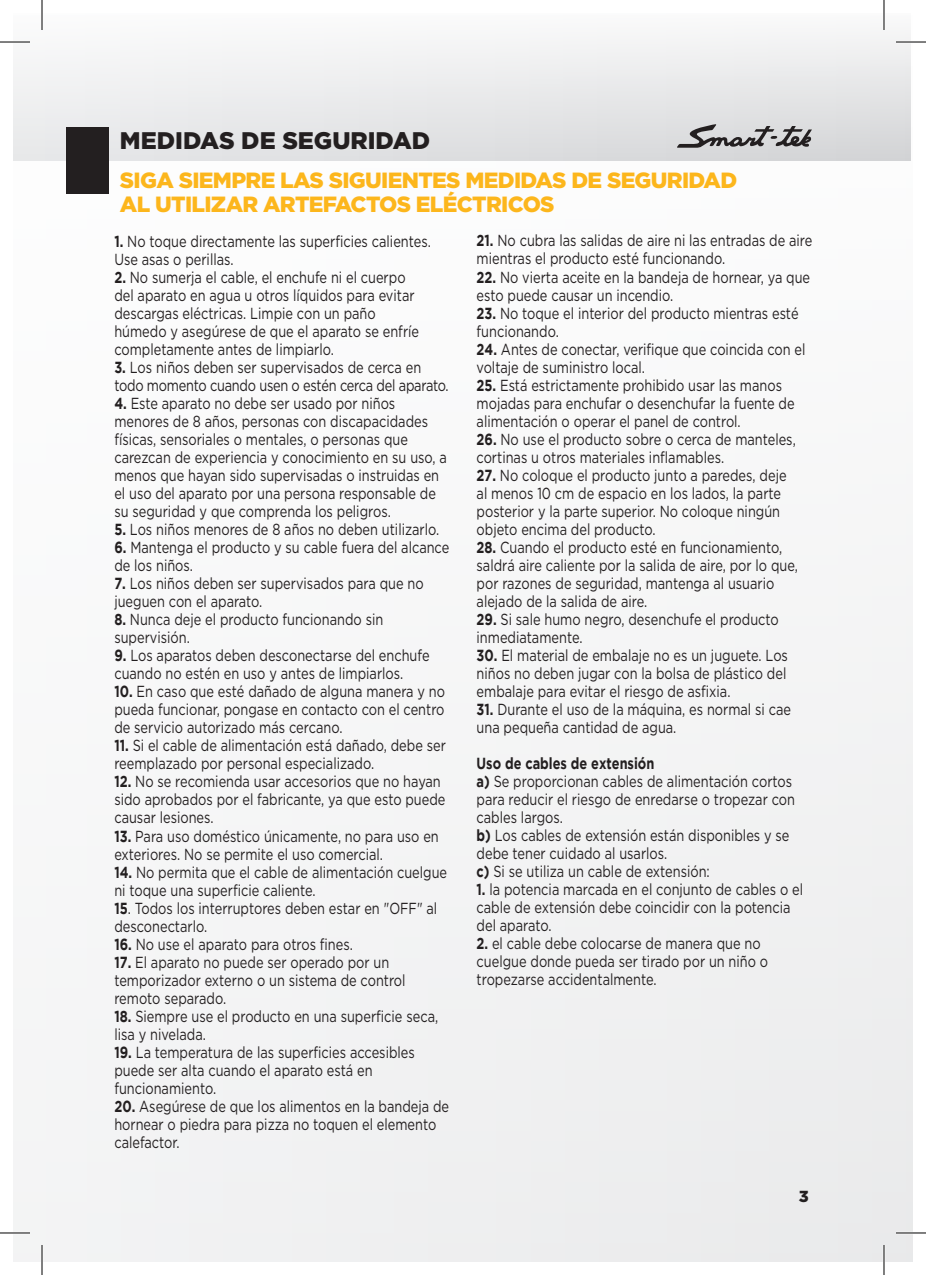
<style>
.page{position:relative;width:926px;height:1275px;background:#fff}
.page>*{position:absolute;margin:0;border:0;box-sizing:border-box;transform-origin:0 0}
.t1{font:900 24px "Gotham";color:#231f20}
.t2{font:900 22px/24px "Gotham";letter-spacing:-.03em;color:#fcb61c}
.t3{font:16px/18px "Gotham";color:#231f20;scale:.8 1}
.t4{font:16px/18px "Gotham";letter-spacing:-.02em;color:#231f20;scale:.8 1}
.t5{font:900 16px "Gotham";color:#231f20}
.s1{font-weight:700}
</style>
<div class="page">
<div style="left:14px;top:14px;width:898px;height:1247px;background:#f5f6f6"></div>
<div style="left:14px;top:14px;width:897px;height:146px;background:linear-gradient(to bottom,#fbfbfb,#dcdddf)"></div>
<svg style="left:677px;top:124px;width:135px;height:24px;background:#a1a0a2"></svg>
<div style="left:66px;top:127px;width:43px;height:67px;background:#231f20"></div>
<hr style="left:0;top:41px;width:30px;height:2px;background:#fff">
<hr style="left:896px;top:41px;width:30px;height:2px;background:#fff">
<hr style="left:0;top:1231px;width:30px;height:3px;background:#fff">
<hr style="left:896px;top:1231px;width:30px;height:3px;background:#fff">
<hr style="left:41px;top:0;width:2px;height:30px;background:#fff">
<hr style="left:41px;top:1245px;width:2px;height:30px;background:#fff">
<hr style="left:883px;top:0;width:2px;height:30px;background:#fff">
<hr style="left:883px;top:1245px;width:2px;height:30px;background:#fff">
<hr style="left:0;top:42px;width:30px;height:1px;background:#000">
<hr style="left:896px;top:42px;width:30px;height:1px;background:#000">
<hr style="left:0;top:1232px;width:30px;height:1px;background:#000">
<hr style="left:896px;top:1232px;width:30px;height:1px;background:#000">
<hr style="left:42px;top:0;width:1px;height:30px;background:#000">
<hr style="left:42px;top:1245px;width:1px;height:30px;background:#000">
<hr style="left:884px;top:0;width:1px;height:30px;background:#000">
<hr style="left:884px;top:1245px;width:1px;height:30px;background:#000">
<h1 class="t1" style="left:120px;top:127px;width:312px">MEDIDAS DE SEGURIDAD</h1>
<h2 class="t2" style="left:120px;top:168px;width:619px">SIGA SIEMPRE LAS SIGUIENTES MEDIDAS DE SEGURIDAD<br>AL UTILIZAR ARTEFACTOS ELÉCTRICOS</h2>
<p class="t3" style="left:477px;top:231px;width:421px"><span class="s1">21.</span> No cubra las salidas de aire ni las entradas de aire mientras el producto esté funcionando.</p>
<p class="t3" style="left:477px;top:267px;width:419px"><span class="s1">22.</span> No vierta aceite en la bandeja de hornear, ya que esto puede causar un incendio.</p>
<p class="t3" style="left:477px;top:303px;width:404px"><span class="s1">23.</span> No toque el interior del producto mientras esté funcionando.</p>
<p class="t3" style="left:477px;top:339px;width:412px"><span class="s1">24.</span> Antes de conectar, verifique que coincida con el voltaje de suministro local.</p>
<p class="t3" style="left:477px;top:375px;width:399px"><span class="s1">25.</span> Está estrictamente prohibido usar las manos mojadas para enchufar o desenchufar la fuente de alimentación o operar el panel de control.</p>
<p class="t3" style="left:477px;top:429px;width:401px"><span class="s1">26.</span> No use el producto sobre o cerca de manteles, cortinas u otros materiales inflamables.</p>
<p class="t3" style="left:477px;top:465px;width:389px"><span class="s1">27.</span> No coloque el producto junto a paredes, deje al menos 10 cm de espacio en los lados, la parte posterior y la parte superior. No coloque ningún objeto encima del producto.</p>
<p class="t3" style="left:477px;top:537px;width:403px"><span class="s1">28.</span> Cuando el producto esté en funcionamiento, saldrá aire caliente por la salida de aire, por lo que, por razones de seguridad, mantenga al usuario alejado de la salida de aire.</p>
<p class="t3" style="left:477px;top:609px;width:379px"><span class="s1">29.</span> Si sale humo negro, desenchufe el producto inmediatamente.</p>
<p class="t3" style="left:477px;top:645px;width:391px;text-align:justify"><span class="s1">30.</span> El material de embalaje no es un juguete. Los niños no deben jugar con la bolsa de plástico del embalaje para evitar el riesgo de asfixia.</p>
<p class="t3" style="left:477px;top:699px;width:394px"><span class="s1">31.</span> Durante el uso de la máquina, es normal si cae una pequeña cantidad de agua.</p>
<p class="t3" style="left:477px;top:753px;width:399px"><span class="s1">Uso de cables de extensión<br>a)</span> Se proporcionan cables de alimentación cortos para reducir el riesgo de enredarse o tropezar con cables largos.<br><span class="s1">b)</span> Los cables de extensión están disponibles y se debe tener cuidado al usarlos.<br><span class="s1">c)</span> Si se utiliza un cable de extensión:</p>
<p class="t3" style="left:477px;top:879px;width:410px"><span class="s1">1.</span> la potencia marcada en el conjunto de cables o el cable de extensión debe coincidir con la potencia del aparato.</p>
<p class="t3" style="left:477px;top:933px;width:366px"><span class="s1">2.</span> el cable debe colocarse de manera que no cuelgue donde pueda ser tirado por un niño o tropezarse accidentalmente.</p>
<p class="t3" style="left:114px;top:232px;width:397px"><span class="s1">1.</span> No toque directamente las superficies calientes.<br>Use asas o perillas.</p>
<p class="t3" style="left:114px;top:268px;width:382px"><span class="s1">2.</span> No sumerja el cable, el enchufe ni el cuerpo del aparato en agua u otros líquidos para evitar descargas eléctricas. Limpie con un paño húmedo y asegúrese de que el aparato se enfríe completamente antes de limpiarlo.</p>
<p class="t4" style="left:114px;top:358px;width:419px"><span class="s1">3.</span> Los niños deben ser supervisados de cerca en todo momento cuando usen o estén cerca del aparato.</p>
<p class="t3" style="left:114px;top:394px;width:417px"><span class="s1">4.</span> Este aparato no debe ser usado por niños menores de 8 años, personas con discapacidades físicas, sensoriales o mentales, o personas que carezcan de experiencia y conocimiento en su uso, a menos que hayan sido supervisadas o instruidas en el uso del aparato por una persona responsable de su seguridad y que comprenda los peligros.</p>
<p class="t3" style="left:114px;top:520px;width:408px"><span class="s1">5.</span> Los niños menores de 8 años no deben utilizarlo.</p>
<p class="t3" style="left:114px;top:538px;width:420px"><span class="s1">6.</span> Mantenga el producto y su cable fuera del alcance de los niños.</p>
<p class="t3" style="left:114px;top:574px;width:388px"><span class="s1">7.</span> Los niños deben ser supervisados para que no jueguen con el aparato.</p>
<p class="t3" style="left:114px;top:610px;width:338px"><span class="s1">8.</span> Nunca deje el producto funcionando sin supervisión.</p>
<p class="t3" style="left:114px;top:646px;width:396px"><span class="s1">9.</span> Los aparatos deben desconectarse del enchufe cuando no estén en uso y antes de limpiarlos.</p>
<p class="t3" style="left:114px;top:682px;width:415px;text-align:justify"><span class="s1">10.</span> En caso que esté dañado de alguna manera y no pueda funcionar, pongase en contacto con el centro de servicio autorizado más cercano.</p>
<p class="t3" style="left:114px;top:736px;width:416px"><span class="s1">11.</span> Si el cable de alimentación está dañado, debe ser reemplazado por personal especializado.</p>
<p class="t3" style="left:114px;top:772px;width:415px"><span class="s1">12.</span> No se recomienda usar accesorios que no hayan sido aprobados por el fabricante, ya que esto puede causar lesiones.</p>
<p class="t3" style="left:114px;top:826px;width:407px"><span class="s1">13.</span> Para uso doméstico únicamente, no para uso en exteriores. No se permite el uso comercial.</p>
<p class="t3" style="left:114px;top:862px;width:418px"><span class="s1">14.</span> No permita que el cable de alimentación cuelgue ni toque una superficie caliente.</p>
<p class="t3" style="left:114px;top:898px;width:405px"><span class="s1">15</span>. Todos los interruptores deben estar en "OFF" al desconectarlo.</p>
<p class="t3" style="left:114px;top:934px;width:300px"><span class="s1">16.</span> No use el aparato para otros fines.</p>
<p class="t3" style="left:114px;top:952px;width:366px"><span class="s1">17.</span> El aparato no puede ser operado por un temporizador externo o un sistema de control remoto separado.</p>
<p class="t3" style="left:114px;top:1006px;width:406px"><span class="s1">18.</span> Siempre use el producto en una superficie seca, lisa y nivelada.</p>
<p class="t3" style="left:114px;top:1042px;width:377px"><span class="s1">19.</span> La temperatura de las superficies accesibles puede ser alta cuando el aparato está en funcionamiento.</p>
<p class="t3" style="left:114px;top:1096px;width:420px"><span class="s1">20.</span> Asegúrese de que los alimentos en la bandeja de hornear o piedra para pizza no toquen el elemento calefactor.</p>
<p class="t5" style="left:799px;top:1187px;width:11px">3</p>
</div>
